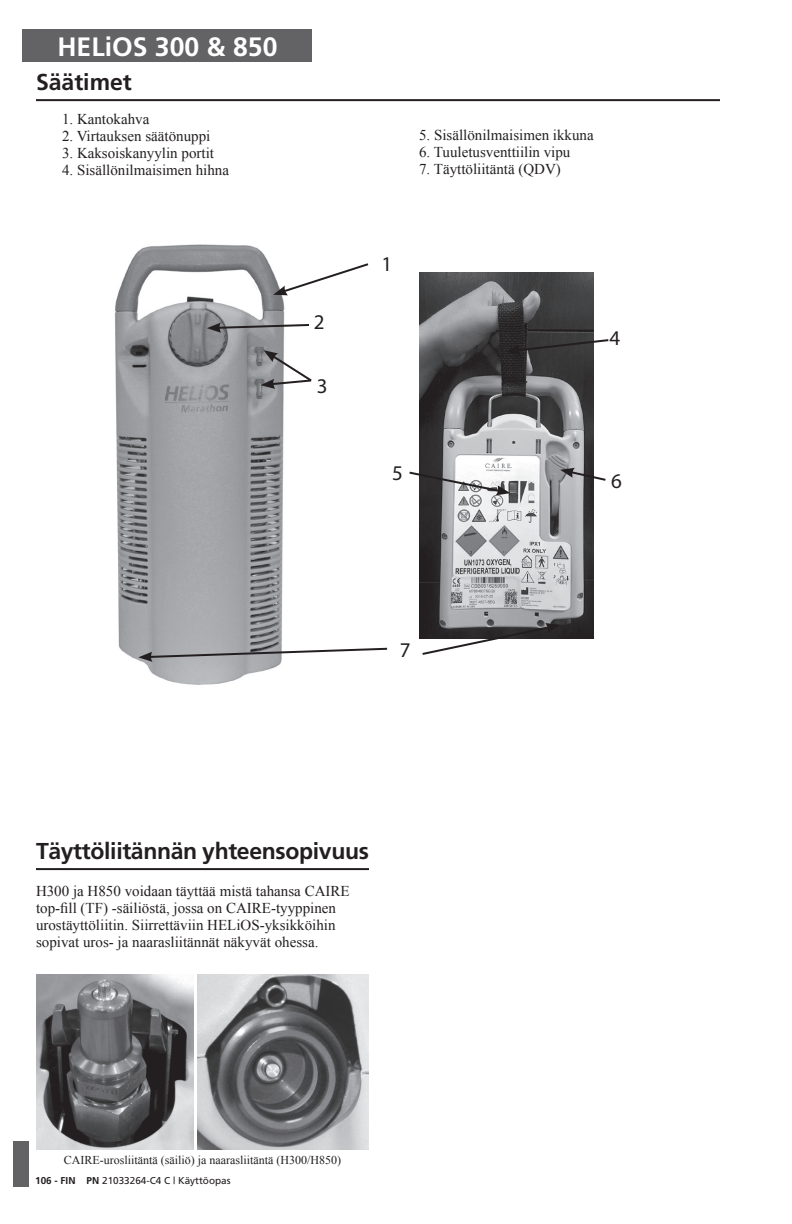
<style>
.page{position:relative;width:792px;height:1224px;background:#fff}
.page>*{position:absolute;margin:0;border:0;box-sizing:border-box;transform-origin:0 0}
.t1{font:700 26.6px "Frutiger";color:#fff}
.t2{font:700 23px "Frutiger";letter-spacing:-.015em;color:#231f20}
.t3{font:21px "Myriad Pro";color:#231f20}
.t4{font:15px/17px "Times New Roman";color:#231f20}
.t5{font:12px "Times New Roman";color:#231f20}
.t6{font:10px "Frutiger";color:#231f20}
.s1{font-weight:700}
</style>
<div class="page">
<div style="left:22px;top:29px;width:290px;height:33px;background:#636366"></div>
<div style="left:14px;top:1141px;width:15px;height:45px;background:#636366"></div>
<img style="left:420px;top:272px;width:174px;height:367px">
<img style="left:114px;top:244px;width:174px;height:441px">
<svg style="left:506px;top:338px;width:103px;height:17px;background:#4e4d4e"></svg>
<svg style="left:560px;top:468px;width:46px;height:14px"></svg>
<svg style="left:207px;top:323px;width:102px;height:10px"></svg>
<svg style="left:409px;top:470px;width:101px;height:25px"></svg>
<svg style="left:273px;top:262px;width:96px;height:33px"></svg>
<svg style="left:261px;top:350px;width:51px;height:39px"></svg>
<svg style="left:420px;top:623px;width:140px;height:32px"></svg>
<svg style="left:138px;top:647px;width:250px;height:15px"></svg>
<hr style="left:36px;top:99px;width:684px;height:2px;background:#231f20">
<hr style="left:36px;top:868px;width:333px;height:2px;background:#231f20">
<img style="left:36px;top:974px;width:157px;height:176px">
<img style="left:198px;top:974px;width:171px;height:176px">
<h1 class="t1" style="left:57px;top:31px;width:222px">HELiOS 300 &amp; 850</h1>
<h2 class="t2" style="left:36px;top:69px;width:97px">Säätimet</h2>
<p class="t4" style="left:62px;top:110px;width:89px">1. Kantokahva</p>
<p class="t4" style="left:62px;top:127px;width:150px">2. Virtauksen säätönuppi</p>
<p class="t4" style="left:62px;top:144px;width:154px">3. Kaksoiskanyylin portit</p>
<p class="t4" style="left:62px;top:161px;width:169px">4. Sisällönilmaisimen hihna</p>
<h3 class="t3" style="left:314px;top:309px;width:12px">2</h3>
<h3 class="t3" style="left:317px;top:373px;width:12px">3</h3>
<p class="t4" style="left:419px;top:126px;width:176px">5. Sisällönilmaisimen ikkuna</p>
<p class="t4" style="left:419px;top:143px;width:153px">6. Tuuletusventtiilin vipu</p>
<p class="t4" style="left:419px;top:160px;width:143px">7. Täyttöliitäntä (QDV)</p>
<h3 class="t3" style="left:381px;top:251px;width:12px">1</h3>
<h3 class="t3" style="left:609px;top:325px;width:12px">4</h3>
<h3 class="t3" style="left:392px;top:460px;width:12px">5</h3>
<h3 class="t3" style="left:611px;top:468px;width:12px">6</h3>
<h3 class="t3" style="left:400px;top:637px;width:12px">7</h3>
<h2 class="t2" style="left:36px;top:838px;width:334px">Täyttöliitännän yhteensopivuus</h2>
<p class="t4" style="left:36px;top:883px;width:315px">H300 ja H850 voidaan täyttää mistä tahansa CAIRE top-fill (TF) -säiliöstä, jossa on CAIRE-tyyppinen urostäyttöliitin. Siirrettäviin HELiOS-yksikköihin sopivat uros- ja naarasliitännät näkyvät ohessa.</p>
<p class="t5" style="left:64px;top:1152px;width:279px">CAIRE-urosliitäntä (säiliö) ja naarasliitäntä (H300/H850)</p>
<p class="t6" style="left:35px;top:1175px;width:197px"><span class="s1">106 - FIN PN</span> 21033264-C4 C | Käyttöopas</p>
</div>
